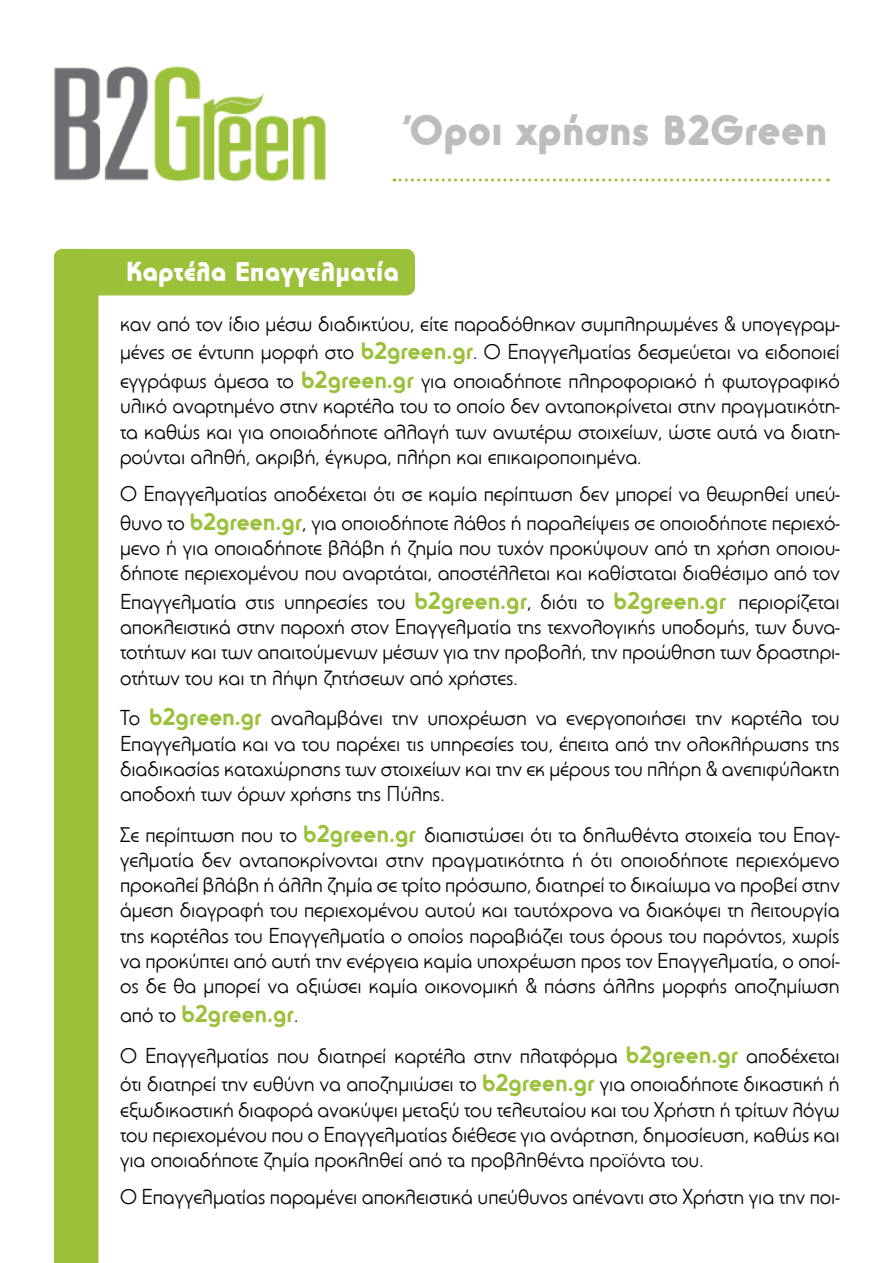
<style>
.page{position:relative;width:893px;height:1263px;background:#fff}
.page>*{position:absolute;margin:0;border:0;box-sizing:border-box;transform-origin:0 0}
.t1{font:900 42px "PF Universal";color:#bdbdbd}
.t2{font:900 27px "PF Universal";color:#fff}
.t3{font:700 24px "PF Universal";color:#9bc13b}
.t4{font:21px/25.2px "PF Universal";color:#000;text-align:justify}
.s1{font-weight:700;font-size:24px;color:#9bc13b}
.s2{font-weight:400;font-size:21px;color:#000}
</style>
<div class="page">
<div style="left:54px;top:249px;width:44px;height:1014px;background:#9bc13b"></div>
<img style="left:54px;top:66px;width:272px;height:116px">
<svg style="left:394px;top:178px;width:434px;height:3px"></svg>
<div style="left:54px;top:249px;width:361px;height:46px;background:#9bc13b;border-radius:9px"></div>
<h1 class="t1" style="left:410px;top:104px;width:419px">Όροι χρήσης B2Green</h1>
<p class="t2" style="left:126px;top:255px;width:274px">Καρτέλα Επαγγελματία</p>
<p class="t4" style="left:120px;top:309px;width:721px;line-height:28.8px">καν από τον ίδιο μέσω διαδικτύου, είτε παραδόθηκαν συμπληρωμένες &amp; υπογεγραμ&shy;μένες σε έντυπη μορφή στο <span class="s1">b2green.gr</span>. Ο Επαγγελματίας δεσμεύεται να ειδοποιεί εγγράφως άμεσα το <span class="s1">b2green.gr</span> για οποιαδήποτε πληροφοριακό ή φωτογραφικό</p>
<p class="t4" style="left:120px;top:393px;width:721px">υλικό αναρτημένο στην καρτέλα του το οποίο δεν ανταποκρίνεται στην πραγματικότη&shy;τα καθώς και για οποιαδήποτε αλλαγή των ανωτέρω στοιχείων, ώστε αυτά να διατη&shy;ρούνται αληθή, ακριβή, έγκυρα, πλήρη και επικαιροποιημένα.</p>
<p class="t4" style="left:120px;top:479px;width:721px;line-height:28.8px">Ο Επαγγελματίας αποδέχεται ότι σε καμία περίπτωση δεν μπορεί να θεωρηθεί υπεύ&shy;θυνο το <span class="s1">b2green.gr</span>, για οποιοδήποτε λάθος ή παραλείψεις σε οποιοδήποτε περιεχό-</p>
<p class="t4" style="left:120px;top:535px;width:721px">μενο ή για οποιαδήποτε βλάβη ή ζημία που τυχόν προκύψουν από τη χρήση οποιου&shy;δήποτε περιεχομένου που αναρτάται, αποστέλλεται και καθίσταται διαθέσιμο από τον</p>
<p class="t4" style="left:120px;top:589px;width:721px">Επαγγελματία στις υπηρεσίες του <span class="s1">b2green.gr</span>, διότι το <span class="s1">b2green.gr</span> περιορίζεται αποκλειστικά στην παροχή στον Επαγγελματία της τεχνολογικής υποδομής, των δυνα&shy;τοτήτων και των απαιτούμενων μέσων για την προβολή, την προώθηση των δραστηρι&shy;οτήτων του και τη λήψη ζητήσεων από χρήστες.</p>
<p class="t4" style="left:120px;top:705px;width:721px">Το <span class="s1">b2green.gr</span> αναλαμβάνει την υποχρέωση να ενεργοποιήσει την καρτέλα του Επαγγελματία και να του παρέχει τις υπηρεσίες του, έπειτα από την ολοκλήρωσης της διαδικασίας καταχώρησης των στοιχείων και την εκ μέρους του πλήρη &amp; ανεπιφύλακτη αποδοχή των όρων χρήσης της Πύλης.</p>
<p class="t4" style="left:120px;top:822px;width:721px">Σε περίπτωση που το <span class="s1">b2green.gr</span> διαπιστώσει ότι τα δηλωθέντα στοιχεία του Επαγ&shy;γελματία δεν ανταποκρίνονται στην πραγματικότητα ή ότι οποιοδήποτε περιεχόμενο προκαλεί βλάβη ή άλλη ζημία σε τρίτο πρόσωπο, διατηρεί το δικαίωμα να προβεί στην άμεση διαγραφή του περιεχομένου αυτού και ταυτόχρονα να διακόψει τη λειτουργία της καρτέλας του Επαγγελματία ο οποίος παραβιάζει τους όρους του παρόντος, χωρίς να προκύπτει από αυτή την ενέργεια καμία υποχρέωση προς τον Επαγγελματία, ο οποί&shy;ος δε θα μπορεί να αξιώσει καμία οικονομική &amp; πάσης άλλης μορφής αποζημίωση</p>
<p class="t3" style="left:120px;top:999px;width:180px"><span class="s2">από το</span> b2green.gr<span class="s2">.</span></p>
<p class="t4" style="left:120px;top:1041px;width:721px;line-height:28.8px">Ο Επαγγελματίας που διατηρεί καρτέλα στην πλατφόρμα <span class="s1">b2green.gr</span> αποδέχεται ότι διατηρεί την ευθύνη να αποζημιώσει το <span class="s1">b2green.gr</span> για οποιαδήποτε δικαστική ή</p>
<p class="t4" style="left:120px;top:1096px;width:721px">εξωδικαστική διαφορά ανακύψει μεταξύ του τελευταίου και του Χρήστη ή τρίτων λόγω του περιεχομένου που ο Επαγγελματίας διέθεσε για ανάρτηση, δημοσίευση, καθώς και για οποιαδήποτε ζημία προκληθεί από τα προβληθέντα προϊόντα του.</p>
<p class="t4" style="left:120px;top:1184px;width:721px">Ο Επαγγελματίας παραμένει αποκλειστικά υπεύθυνος απέναντι στο Χρήστη για την ποι-</p>
</div>
